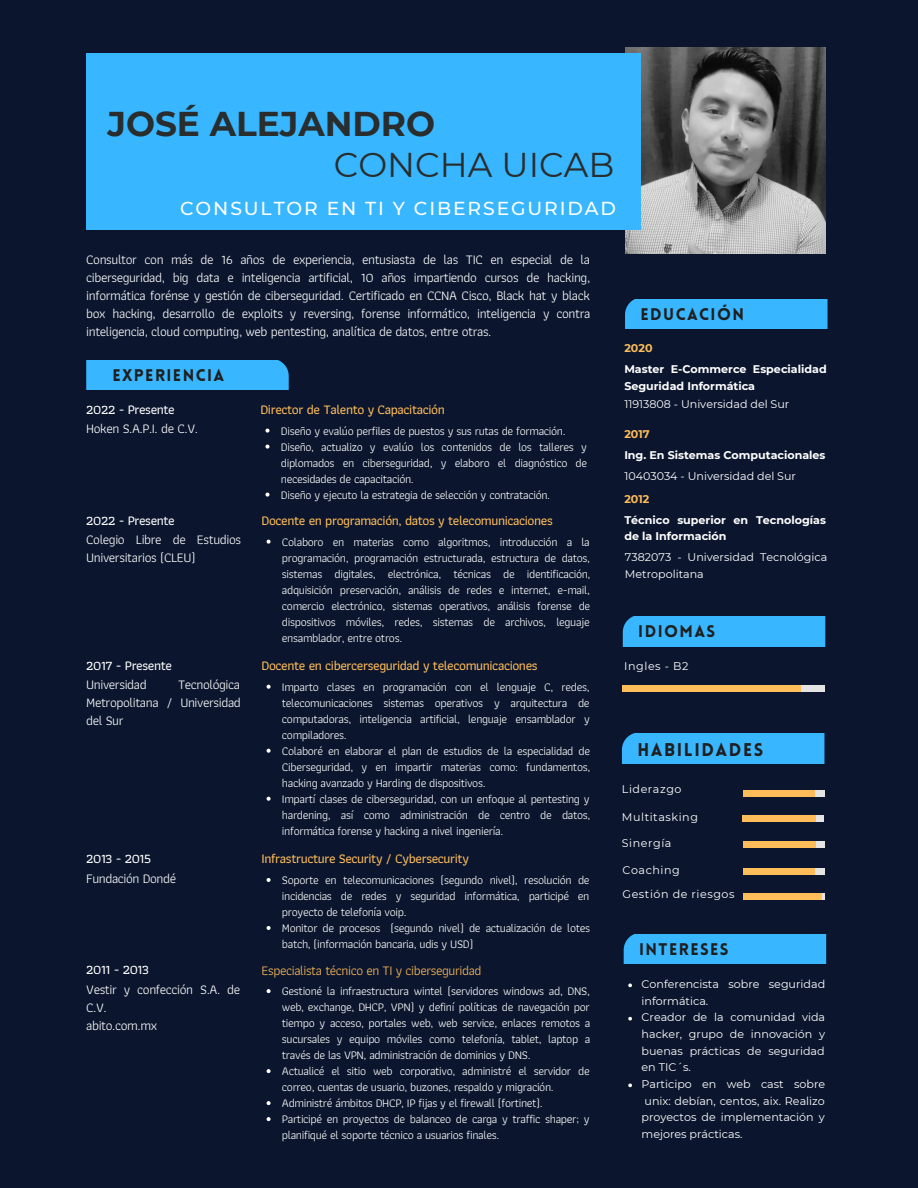
<style>
.page{position:relative;width:918px;height:1188px;background:#0b162e}
.page>*{position:absolute;margin:0;border:0;box-sizing:border-box;transform-origin:0 0}
.t1{font:700 34.35px "Montserrat";color:#292d2d}
.t2{font:34.35px "Montserrat";color:#292d2d}
.t3{font:500 18.75px "Montserrat";letter-spacing:.1em;color:#fff}
.t4{font:900 18px "Lovelo";letter-spacing:.085em;color:#1f1f1f}
.t5{font:900 16.5px "Lovelo";letter-spacing:.085em;color:#1f1f1f}
.t6{font:13.5px/18px "Athiti";letter-spacing:-.03em;color:#fff;text-align:justify}
.t7{font:500 13.5px "Athiti";letter-spacing:-.03em;color:#ffbd59}
.t8{font:500 13.5px "Athiti";letter-spacing:-.03em;color:#fff}
.t9{font:13.5px "Athiti";letter-spacing:-.03em;color:#ffbd59}
.t10{font:12px/16px "Athiti";letter-spacing:-.03em;color:#fff}
.t11{font:11.1px/16.6px "Montserrat";color:#fff}
.t12{font:700 11.1px/16.6px "Montserrat";color:#fff}
.t13{font:11.1px "Montserrat";letter-spacing:.05em;color:#fff}
.t14{font:700 11.1px "Montserrat";color:#ffbd59}
</style>
<div class="page">
<svg style="left:265px;top:429px;width:4px;height:4px"></svg>
<svg style="left:265px;top:445px;width:4px;height:4px"></svg>
<svg style="left:265px;top:493px;width:4px;height:4px"></svg>
<div style="left:86px;top:361px;width:203px;height:29px;background:#38b6ff"></div>
<div style="left:625px;top:299px;width:202px;height:30px;background:#38b6ff"></div>
<div style="left:622px;top:733px;width:202px;height:31px;background:#38b6ff"></div>
<img style="left:625px;top:48px;width:200px;height:206px">
<div style="left:86px;top:53px;width:555px;height:176px;background:#38b6ff"></div>
<svg style="left:267px;top:540px;width:4px;height:4px"></svg>
<svg style="left:267px;top:685px;width:4px;height:4px"></svg>
<svg style="left:267px;top:749px;width:4px;height:4px"></svg>
<svg style="left:267px;top:797px;width:4px;height:4px"></svg>
<div style="left:623px;top:617px;width:202px;height:29px;background:#38b6ff"></div>
<div style="left:623px;top:686px;width:202px;height:6px;background:#e4e4e4"></div>
<div style="left:623px;top:686px;width:178px;height:6px;background:#ffbd59"></div>
<div style="left:743px;top:790px;width:81px;height:6px;background:#e4e4e4"></div>
<div style="left:743px;top:790px;width:72px;height:6px;background:#ffbd59"></div>
<div style="left:743px;top:869px;width:82px;height:6px;background:#e4e4e4"></div>
<div style="left:743px;top:869px;width:71px;height:6px;background:#ffbd59"></div>
<div style="left:742px;top:816px;width:82px;height:6px;background:#e4e4e4"></div>
<div style="left:742px;top:816px;width:73px;height:6px;background:#ffbd59"></div>
<div style="left:743px;top:894px;width:82px;height:6px;background:#e4e4e4"></div>
<div style="left:743px;top:894px;width:79px;height:6px;background:#ffbd59"></div>
<div style="left:743px;top:841px;width:81px;height:7px;background:#e4e4e4"></div>
<div style="left:743px;top:841px;width:72px;height:7px;background:#ffbd59"></div>
<svg style="left:267px;top:989px;width:4px;height:4px"></svg>
<svg style="left:267px;top:1069px;width:4px;height:4px"></svg>
<svg style="left:267px;top:1101px;width:4px;height:4px"></svg>
<svg style="left:267px;top:1117px;width:4px;height:4px"></svg>
<div style="left:624px;top:935px;width:202px;height:29px;background:#38b6ff"></div>
<svg style="left:628px;top:984px;width:4px;height:3px"></svg>
<svg style="left:628px;top:1017px;width:4px;height:4px"></svg>
<svg style="left:628px;top:1084px;width:4px;height:3px"></svg>
<svg style="left:267px;top:878px;width:4px;height:4px"></svg>
<svg style="left:267px;top:926px;width:4px;height:4px"></svg>
<h1 class="t1" style="left:107px;top:103px;width:329px">JOSÉ ALEJANDRO</h1>
<h1 class="t2" style="left:334px;top:143px;width:282px">CONCHA UICAB</h1>
<h2 class="t3" style="left:180px;top:197px;width:437px">CONSULTOR EN TI Y CIBERSEGURIDAD</h2>
<p class="t6" style="left:86px;top:250px;width:506px">Consultor con más de 16 años de experiencia, entusiasta de las TIC en especial de la ciberseguridad, big data e inteligencia artificial, 10 años impartiendo cursos de hacking, informática forénse y gestión de ciberseguridad. Certificado en CCNA Cisco, Black hat y black box hacking, desarrollo de exploits y reversing, forense informático, inteligencia y contra inteligencia, cloud computing, web pentesting, analítica de datos, entre otras.</p>
<h3 class="t5" style="left:112px;top:369px;width:113px">EXPERIENCIA</h3>
<p class="t8" style="left:86px;top:398px;width:90px">2022 - Presente</p>
<p class="t7" style="left:260px;top:399px;width:186px">Director de Talento y Capacitación</p>
<p class="t10" style="left:281px;top:422px;width:308px">Diseño y evalúo perfiles de puestos y sus rutas de formación.<br>Diseño, actualizo y evalúo los contenidos de los talleres y diplomados en ciberseguridad, y elaboro el diagnóstico de necesidades de capacitación.<br>Diseño y ejecuto la estrategia de selección y contratación.</p>
<p class="t6" style="left:86px;top:419px;width:113px">Hoken S.A.P.I. de C.V.</p>
<p class="t8" style="left:86px;top:510px;width:90px">2022 - Presente</p>
<p class="t7" style="left:262px;top:510px;width:293px">Docente en programación, datos y telecomunicaciones</p>
<p class="t10" style="left:282px;top:533px;width:310px;text-align:justify">Colaboro en materias como algoritmos, introducción a la programación, programación estructurada, estructura de datos, sistemas digitales, electrónica, técnicas de identificación, adquisición preservación, análisis de redes e internet, e-mail, comercio electrónico, sistemas operativos, análisis forense de dispositivos móviles, redes, sistemas de archivos, leguaje ensamblador, entre otros.</p>
<p class="t6" style="left:86px;top:530px;width:156px">Colegio Libre de Estudios<br>Universitarios (CLEU)</p>
<p class="t8" style="left:86px;top:655px;width:87px">2017 - Presente</p>
<p class="t7" style="left:262px;top:655px;width:278px">Docente en cibercerseguridad y telecomunicaciones</p>
<p class="t10" style="left:282px;top:678px;width:310px">Imparto clases en programación con el lenguaje C, redes, telecomunicaciones sistemas operativos y arquitectura de computadoras, inteligencia artificial, lenguaje ensamblador y compiladores.<br>Colaboré en elaborar el plan de estudios de la especialidad de Ciberseguridad, y en impartir materias como: fundamentos, hacking avanzado y Harding de dispositivos.<br>Impartí clases de ciberseguridad, con un enfoque al pentesting y hardening, así como administración de centro de datos, informática forense y hacking a nivel ingeniería.</p>
<p class="t6" style="left:86px;top:676px;width:156px;text-indent:92px">Tecnológica Metropolitana / Universidad del Sur</p>
<p class="t6" style="left:86px;top:676px;width:62px">Universidad</p>
<h3 class="t5" style="left:641px;top:308px;width:105px">EDUCACIÓN</h3>
<p class="t14" style="left:624px;top:341px;width:30px">2020</p>
<p class="t12" style="left:624px;top:361px;width:204px">Master E-Commerce Especialidad<br>Seguridad Informática</p>
<p class="t11" style="left:624px;top:396px;width:167px">11913808 - Universidad del Sur</p>
<p class="t14" style="left:624px;top:427px;width:27px">2017</p>
<p class="t12" style="left:624px;top:447px;width:203px">Ing. En Sistemas Computacionales</p>
<p class="t11" style="left:624px;top:468px;width:173px">10403034 - Universidad del Sur</p>
<p class="t14" style="left:624px;top:493px;width:27px">2012</p>
<p class="t12" style="left:624px;top:511px;width:203px">Técnico superior en Tecnologías de la Información</p>
<p class="t11" style="left:625px;top:549px;width:204px">7382073 - Universidad Tecnológica<br>Metropolitana</p>
<h3 class="t5" style="left:638px;top:625px;width:79px">IDIOMAS</h3>
<p class="t13" style="left:624px;top:660px;width:66px">Ingles - B2</p>
<h3 class="t4" style="left:637px;top:743px;width:127px">HABILIDADES</h3>
<p class="t13" style="left:622px;top:783px;width:61px">Liderazgo</p>
<p class="t13" style="left:622px;top:810px;width:78px">Multitasking</p>
<p class="t8" style="left:86px;top:848px;width:66px">2013 - 2015</p>
<p class="t7" style="left:262px;top:848px;width:209px">Infrastructure Security / Cybersecurity</p>
<p class="t10" style="left:282px;top:872px;width:310px">Soporte en telecomunicaciones (segundo nivel), resolución de incidencias de redes y seguridad informática, participé en proyecto de telefonía voip.<br>Monitor de procesos (segundo nivel) de actualización de lotes batch, (información bancaria, udis y USD)</p>
<p class="t6" style="left:86px;top:869px;width:92px">Fundación Dondé</p>
<p class="t8" style="left:86px;top:959px;width:64px">2011 - 2013</p>
<p class="t9" style="left:262px;top:959px;width:222px">Especialista técnico en TI y ciberseguridad</p>
<p class="t10" style="left:282px;top:983px;width:310px">Gestioné la infraestructura wintel (servidores windows ad, DNS, web, exchange, DHCP, VPN) y definí políticas de navegación por tiempo y acceso, portales web, web service, enlaces remotos a sucursales y equipo móviles como telefonía, tablet, laptop a través de las VPN, administración de dominios y DNS.<br>Actualicé el sitio web corporativo, administré el servidor de correo, cuentas de usuario, buzones, respaldo y migración.<br>Administré ámbitos DHCP, IP fijas y el firewall (fortinet).<br>Participé en proyectos de balanceo de carga y traffic shaper; y planifiqué el soporte técnico a usuarios finales.</p>
<p class="t6" style="left:86px;top:980px;width:156px;text-align:left">Vestir y confección S.A. de<br>C.V.<br>abito.com.mx</p>
<p class="t13" style="left:622px;top:837px;width:51px">Sinergía</p>
<p class="t13" style="left:623px;top:863px;width:59px">Coaching</p>
<p class="t13" style="left:623px;top:887px;width:114px">Gestión de riesgos</p>
<h3 class="t5" style="left:639px;top:943px;width:91px">INTERESES</h3>
<p class="t11" style="left:642px;top:976px;width:185px">Conferencista sobre seguridad informática.<br>Creador de la comunidad vida hacker, grupo de innovación y buenas prácticas de seguridad en TIC´s.<br>Participo en web cast sobre unix: debían, centos, aix. Realizo proyectos de implementación y mejores prácticas.</p>
</div>
